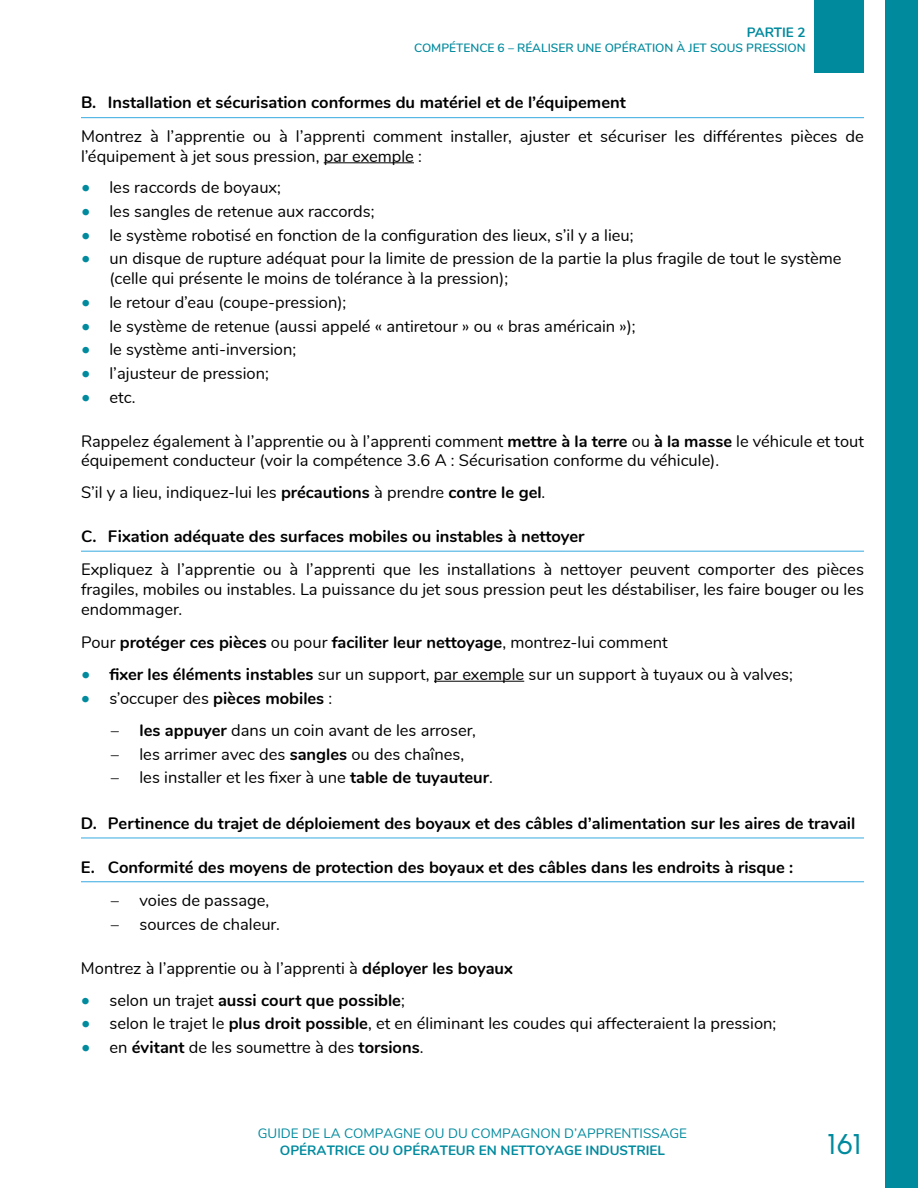
<style>
.page{position:relative;width:918px;height:1188px;background:#fff}
.page>*{position:absolute;margin:0;border:0;box-sizing:border-box;transform-origin:0 0}
.t1{font:28.5px "Solomon Sans Normal";color:#008a9e}
.t2{font:16.5px/19.8px "Nunito";color:#000}
.t3{font:700 16.5px "Nunito";color:#000}
.t4{font:700 13.5px "Nunito";color:#008a9e}
.t5{font:13.5px "Nunito";color:#008a9e}
.t6{font:600 12px "Nunito";color:#008a9e}
.s1{font-size:18px;color:#008a9e}
.s2{font-weight:700}
.s3{font-weight:400}
.s4{font-weight:400;font-size:18px;color:#008a9e}
</style>
<div class="page">
<div style="left:815px;top:0;width:49px;height:73px;background:#008a9e"></div>
<div style="left:885px;top:0;width:33px;height:1188px;background:#008a9e"></div>
<hr style="left:81px;top:117px;width:783px;height:1px;background:#36a9e1">
<hr style="left:324px;top:162px;width:90px;height:1px;background:#000">
<hr style="left:81px;top:551px;width:783px;height:1px;background:#36a9e1">
<hr style="left:434px;top:681px;width:90px;height:1px;background:#000">
<hr style="left:81px;top:838px;width:783px;height:1px;background:#36a9e1">
<hr style="left:81px;top:882px;width:783px;height:1px;background:#36a9e1">
<p class="t4" style="left:747px;top:23px;width:60px">PARTIE 2</p>
<p class="t6" style="left:414px;top:39px;width:393px">COMPÉTENCE 6 – RÉALISER UNE OPÉRATION À JET SOUS PRESSION</p>
<h5 class="t3" style="left:81px;top:91px;width:546px">B. Installation et sécurisation conformes du matériel et de l’équipement</h5>
<p class="t2" style="left:81px;top:125px;width:784px">Montrez à l’apprentie ou à l’apprenti comment installer, ajuster et sécuriser les différentes pièces de l’équipement à jet sous pression, par exemple :</p>
<p class="t2" style="left:81px;top:177px;width:201px"><span class="s1">•</span> les raccords de boyaux;</p>
<p class="t2" style="left:81px;top:201px;width:295px"><span class="s1">•</span> les sangles de retenue aux raccords;</p>
<p class="t2" style="left:81px;top:224px;width:554px"><span class="s1">•</span> le système robotisé en fonction de la configuration des lieux, s’il y a lieu;</p>
<p class="t2" style="left:110px;top:248px;width:733px;text-indent:-28px"><span class="s1">•</span> un disque de rupture adéquat pour la limite de pression de la partie la plus fragile de tout le système (celle qui présente le moins de tolérance à la pression);</p>
<p class="t2" style="left:81px;top:291px;width:267px"><span class="s1">•</span> le retour d’eau (coupe-pression);</p>
<p class="t2" style="left:81px;top:315px;width:556px"><span class="s1">•</span> le système de retenue (aussi appelé « antiretour » ou « bras américain »);</p>
<p class="t2" style="left:81px;top:339px;width:217px"><span class="s1">•</span> le système anti-inversion;</p>
<p class="t2" style="left:81px;top:363px;width:189px"><span class="s1">•</span> l’ajusteur de pression;</p>
<p class="t2" style="left:81px;top:386px;width:56px"><span class="s1">•</span> etc.</p>
<p class="t2" style="left:81px;top:430px;width:785px">Rappelez également à l’apprentie ou à l’apprenti comment <span class="s2">mettre à la terre</span> ou <span class="s2">à la masse</span> le véhicule et tout équipement conducteur (voir la compétence 3.6 A : Sécurisation conforme du véhicule).</p>
<p class="t2" style="left:81px;top:482px;width:466px">S’il y a lieu, indiquez-lui les <span class="s2">précautions</span> à prendre <span class="s2">contre le gel</span>.</p>
<h5 class="t3" style="left:81px;top:524px;width:505px">C. Fixation adéquate des surfaces mobiles ou instables à nettoyer</h5>
<p class="t2" style="left:81px;top:559px;width:785px;text-align:justify">Expliquez à l’apprentie ou à l’apprenti que les installations à nettoyer peuvent comporter des pièces fragiles, mobiles ou instables. La puissance du jet sous pression peut les déstabiliser, les faire bouger ou les endommager.</p>
<p class="t3" style="left:81px;top:630px;width:588px"><span class="s3">Pour</span> protéger ces pièces <span class="s3">ou pour</span> faciliter leur nettoyage<span class="s3">, montrez-lui comment</span></p>
<p class="t2" style="left:81px;top:663px;width:713px"><span class="s1">•</span> <span class="s2">fixer les éléments instables</span> sur un support, par exemple sur un support à tuyaux ou à valves;</p>
<p class="t2" style="left:81px;top:688px;width:253px"><span class="s1">•</span> s’occuper des <span class="s2">pièces mobiles</span> :</p>
<p class="t2" style="left:111px;top:720px;width:366px">– <span class="s2">les appuyer</span> dans un coin avant de les arroser,</p>
<p class="t2" style="left:111px;top:743px;width:355px">– les arrimer avec des <span class="s2">sangles</span> ou des chaînes,</p>
<p class="t2" style="left:111px;top:767px;width:383px">– les installer et les fixer à une <span class="s2">table de tuyauteur</span>.</p>
<h5 class="t3" style="left:81px;top:811px;width:776px">D. Pertinence du trajet de déploiement des boyaux et des câbles d’alimentation sur les aires de travail</h5>
<h5 class="t3" style="left:81px;top:855px;width:714px">E. Conformité des moyens de protection des boyaux et des câbles dans les endroits à risque :</h5>
<p class="t2" style="left:111px;top:889px;width:160px">– voies de passage,</p>
<p class="t2" style="left:111px;top:914px;width:170px">– sources de chaleur.</p>
<p class="t2" style="left:81px;top:957px;width:433px">Montrez à l’apprentie ou à l’apprenti à <span class="s2">déployer les boyaux</span></p>
<p class="t3" style="left:81px;top:988px;width:325px"><span class="s4">•</span> <span class="s3">selon un trajet</span> aussi court que possible<span class="s3">;</span></p>
<p class="t2" style="left:81px;top:1013px;width:697px"><span class="s1">•</span> selon le trajet le <span class="s2">plus droit possible</span>, et en éliminant les coudes qui affecteraient la pression;</p>
<p class="t2" style="left:81px;top:1037px;width:344px"><span class="s1">•</span> en <span class="s2">évitant</span> de les soumettre à des <span class="s2">torsions</span>.</p>
<p class="t5" style="left:258px;top:1124px;width:431px">GUIDE DE LA COMPAGNE OU DU COMPAGNON D’APPRENTISSAGE</p>
<p class="t4" style="left:280px;top:1140px;width:387px">OPÉRATRICE OU OPÉRATEUR EN NETTOYAGE INDUSTRIEL</p>
<h1 class="t1" style="left:827px;top:1128px;width:36px">161</h1>
</div>
